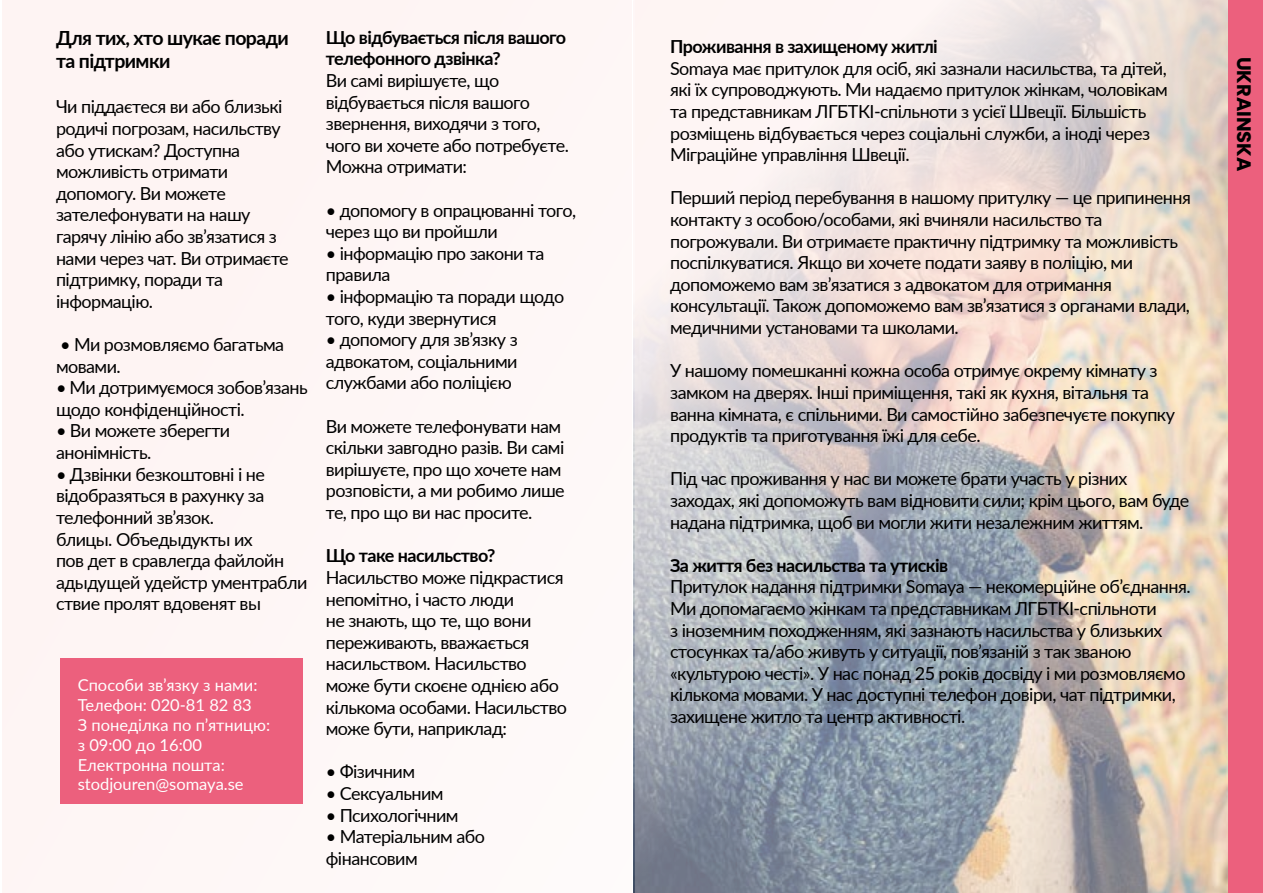
<style>
.page{position:relative;width:1263px;height:893px;background:#fff}
.page>*{position:absolute;margin:0;border:0;box-sizing:border-box;transform-origin:0 0}
.t1{font:700 19.5px/23.4px "Lato";letter-spacing:-.03em;color:#000}
.t2{font:700 19.5px "Poppins";color:#000}
.t3{font:18px/21.6px "Lato";letter-spacing:-.03em;color:#000}
.t4{font:700 18px/21.6px "Lato";letter-spacing:-.03em;color:#000}
.t5{font:16.5px/19.8px "Lato";color:#fff}
</style>
<div class="page">
<div style="left:2px;top:0;width:513px;height:893px;background:#fef5f4"></div>
<div style="left:61px;top:658px;width:242px;height:146px;background:#ec607d"></div>
<svg style="left:635px;top:0;width:592px;height:893px;background:#d0c9c7"></svg>
<div style="left:1228px;top:0;width:35px;height:893px;background:#ec607d"></div>
<p class="t1" style="left:56px;top:25px;width:234px">Для тих, хто шукає поради та підтримки</p>
<p class="t3" style="left:56px;top:95px;width:234px">Чи піддаєтеся ви або близькі родичі погрозам, насильству або утискам? Доступна можливість отримати допомогу. Ви можете зателефонувати на нашу гарячу лінію або зв’язатися з нами через чат. Ви отримаєте підтримку, поради та інформацію.</p>
<p class="t3" style="left:56px;top:333px;width:230px">• Ми розмовляємо багатьма мовами.</p>
<p class="t3" style="left:56px;top:376px;width:253px">• Ми дотримуємося зобов’язань щодо конфіденційності.</p>
<p class="t3" style="left:56px;top:419px;width:176px">• Ви можете зберегти анонімність.</p>
<p class="t3" style="left:56px;top:463px;width:253px">• Дзвінки безкоштовні і не відобразяться в рахунку за телефонний зв’язок.<br>блицы. Объедыдукты их<br>пов дет в сравлегда файлойн адыдущей удейстр ументрабли ствие пролят вдовенят вы</p>
<p class="t5" style="left:78px;top:675px;width:194px">Способи зв’язку з нами:<br>Телефон: 020-81 82 83<br>З понеділка по п’ятницю: з 09:00 до 16:00<br>Електронна пошта: stodjouren@somaya.se</p>
<p class="t4" style="left:326px;top:26px;width:242px">Що відбувається після вашого телефонного дзвінка?</p>
<p class="t3" style="left:326px;top:69px;width:245px">Ви самі вирішуєте, що відбувається після вашого звернення, виходячи з того, чого ви хочете або потребуєте.<br>Можна отримати:</p>
<p class="t3" style="left:326px;top:199px;width:252px">• допомогу в опрацюванні того, через що ви пройшли</p>
<p class="t3" style="left:326px;top:242px;width:220px">• інформацію про закони та правила</p>
<p class="t3" style="left:326px;top:285px;width:240px">• інформацію та поради щодо того, куди звернутися</p>
<p class="t3" style="left:326px;top:328px;width:193px;text-align:justify">• допомогу для зв’язку з адвокатом, соціальними службами або поліцією</p>
<p class="t3" style="left:326px;top:415px;width:240px">Ви можете телефонувати нам скільки завгодно разів. Ви самі вирішуєте, про що хочете нам розповісти, а ми робимо лише те, про що ви нас просите.</p>
<p class="t4" style="left:326px;top:544px;width:171px">Що таке насильство?</p>
<p class="t3" style="left:326px;top:566px;width:243px">Насильство може підкрастися непомітно, і часто люди<br>не знають, що те, що вони переживають, вважається насильством. Насильство може бути скоєне однією або кількома особами. Насильство може бути, наприклад:</p>
<p class="t3" style="left:326px;top:760px;width:91px">• Фізичним</p>
<p class="t3" style="left:326px;top:782px;width:119px">• Сексуальним</p>
<p class="t3" style="left:326px;top:803px;width:134px">• Психологічним</p>
<p class="t3" style="left:326px;top:825px;width:161px">• Матеріальним або фінансовим</p>
<p class="t4" style="left:670px;top:35px;width:269px">Проживання в захищеному житлі</p>
<p class="t3" style="left:670px;top:57px;width:499px">Somaya має притулок для осіб, які зазнали насильства, та дітей, які їх супроводжують. Ми надаємо притулок жінкам, чоловікам та представникам ЛГБТКІ-спільноти з усієї Швеції. Більшість розміщень відбувається через соціальні служби, а іноді через Міграційне управління Швеції.</p>
<p class="t3" style="left:670px;top:186px;width:522px">Перший період перебування в нашому притулку — це припинення контакту з особою/особами, які вчиняли насильство та погрожували. Ви отримаєте практичну підтримку та можливість поспілкуватися. Якщо ви хочете подати заяву в поліцію, ми допоможемо вам зв’язатися з адвокатом для отримання консультації. Також допоможемо вам зв’язатися з органами влади, медичними установами та школами.</p>
<p class="t3" style="left:670px;top:359px;width:506px">У нашому помешканні кожна особа отримує окрему кімнату з замком на дверях. Інші приміщення, такі як кухня, вітальня та ванна кімната, є спільними. Ви самостійно забезпечуєте покупку продуктів та приготування їжі для себе.</p>
<p class="t3" style="left:670px;top:467px;width:521px">Під час проживання у нас ви можете брати участь у різних заходах, які допоможуть вам відновити сили; крім цього, вам буде надана підтримка, щоб ви могли жити незалежним життям.</p>
<p class="t4" style="left:670px;top:554px;width:280px">За життя без насильства та утисків</p>
<p class="t3" style="left:670px;top:575px;width:522px">Притулок надання підтримки Somaya — некомерційне об’єднання.<br>Ми допомагаємо жінкам та представникам ЛГБТКІ-спільноти<br>з іноземним походженням, які зазнають насильства у близьких стосунках та/або живуть у ситуації, пов’язаній з так званою «культурою честі». У нас понад 25 років досвіду і ми розмовляємо кількома мовами. У нас доступні телефон довіри, чат підтримки, захищене житло та центр активності.</p>
<p class="t2" style="left:1255px;top:57px;width:116px;rotate:90deg">UKRAINSKA</p>
</div>
